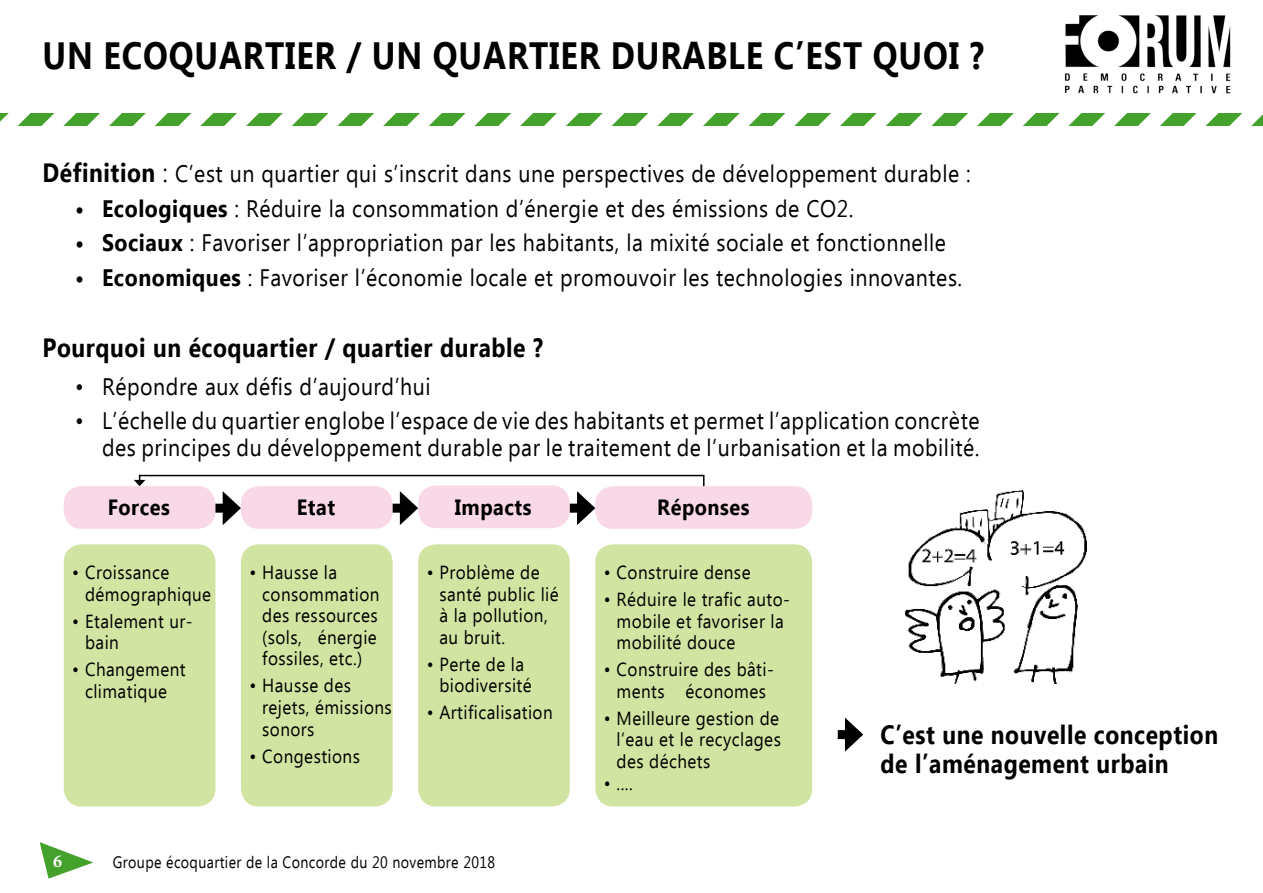
<style>
.page{position:relative;width:1263px;height:893px;background:#fff}
.page>*{position:absolute;margin:0;border:0;box-sizing:border-box;transform-origin:0 0}
.t1{font:700 37.95px "Ebrima";letter-spacing:.025em;color:#000;scale:.86 1}
.t2{font:700 26.4px/28.5px "Ebrima";letter-spacing:.025em;color:#000;scale:.86 1}
.t3{font:23.85px/27px "Ebrima";letter-spacing:.025em;color:#000;text-align:right;scale:.9 1}
.t4{font:700 22.05px "Ebrima";letter-spacing:.025em;color:#000;scale:.9 1}
.t5{font:18.9px/21.6px "Ebrima";letter-spacing:.025em;color:#000;scale:.9 1}
.t6{font:700 18px "Minion Pro";color:#fff}
.t7{font:16.5px "Ebrima";letter-spacing:.025em;color:#000;scale:.86 1}
.s1{font-weight:700;font-size:26.4px}
.s2{font-size:26.4px}
.s3{font-weight:700}
</style>
<div class="page">
<svg style="left:0;top:113px;width:1243px;height:13px"></svg>
<img style="left:1064px;top:16px;width:167px;height:78px">
<svg style="left:40px;top:842px;width:53px;height:37px"></svg>
<svg style="left:1251px;top:114px;width:12px;height:12px"></svg>
<div style="left:64px;top:544px;width:151px;height:262px;background:#d2e4a1;border-radius:18px"></div>
<div style="left:241px;top:544px;width:152px;height:262px;background:#d2e4a1;border-radius:18px"></div>
<div style="left:418px;top:544px;width:152px;height:262px;background:#d2e4a1;border-radius:18px"></div>
<div style="left:595px;top:544px;width:217px;height:262px;background:#d2e4a1;border-radius:18px"></div>
<div style="left:64px;top:486px;width:151px;height:43px;background:#f9d9e7;border-radius:18px"></div>
<div style="left:241px;top:486px;width:152px;height:43px;background:#f9d9e7;border-radius:18px"></div>
<div style="left:418px;top:485px;width:152px;height:43px;background:#f9d9e7;border-radius:18px"></div>
<div style="left:595px;top:486px;width:217px;height:43px;background:#f9d9e7;border-radius:18px"></div>
<div style="left:215px;top:504px;width:15px;height:9px;background:#000"></div>
<svg style="left:223px;top:491px;width:18px;height:34px"></svg>
<div style="left:393px;top:504px;width:14px;height:9px;background:#000"></div>
<svg style="left:400px;top:491px;width:18px;height:34px"></svg>
<div style="left:570px;top:504px;width:14px;height:9px;background:#000"></div>
<svg style="left:577px;top:491px;width:18px;height:34px"></svg>
<hr style="left:140px;top:475px;width:564px;height:1px;background:#000">
<svg style="left:134px;top:475px;width:11px;height:11px"></svg>
<div style="left:838px;top:730px;width:14px;height:9px;background:#000"></div>
<svg style="left:845px;top:718px;width:18px;height:34px"></svg>
<img style="left:905px;top:490px;width:182px;height:194px">
<h1 class="t1" style="left:43px;top:27px;width:1096px">UN ECOQUARTIER / UN QUARTIER DURABLE C’EST QUOI ?</h1>
<p class="t3" style="left:43px;top:162px;width:1033px"><span class="s1">Définition</span> <span class="s2">:</span> C’est un quartier qui s’inscrit dans une perspectives de développement durable :</p>
<p class="t3" style="left:75px;top:196px;width:866px"><span class="s3">• Ecologiques</span> : Réduire la consommation d’énergie et des émissions de CO2.</p>
<p class="t3" style="left:75px;top:231px;width:969px"><span class="s3">• Sociaux</span> : Favoriser l’appropriation par les habitants, la mixité sociale et fonctionnelle</p>
<p class="t3" style="left:75px;top:265px;width:987px"><span class="s3">• Economiques</span> : Favoriser l’économie locale et promouvoir les technologies innovantes.</p>
<p class="t2" style="left:43px;top:334px;width:583px">Pourquoi un écoquartier / quartier durable ?</p>
<p class="t3" style="left:75px;top:374px;width:397px">• Répondre aux défis d’aujourd’hui</p>
<p class="t3" style="left:75px;top:409px;width:1006px">• L’échelle du quartier englobe l’espace de vie des habitants et permet l’application concrète des principes du développement durable par le traitement de l’urbanisation et la mobilité.</p>
<p class="t4" style="left:108px;top:491px;width:71px">Forces</p>
<p class="t4" style="left:297px;top:491px;width:44px">Etat</p>
<p class="t4" style="left:455px;top:490px;width:87px">Impacts</p>
<p class="t4" style="left:657px;top:491px;width:104px">Réponses</p>
<p class="t5" style="left:85px;top:563px;width:142px;text-indent:-13px">• Croissance démographique</p>
<p class="t5" style="left:85px;top:611px;width:121px;text-indent:-13px">• Etalement ur&shy;bain</p>
<p class="t5" style="left:72px;top:660px;width:128px;text-align:center">• Changement climatique</p>
<p class="t5" style="left:262px;top:563px;width:132px;text-indent:-13px">• Hausse la consommation des ressources (sols, énergie fossiles, etc.)</p>
<p class="t5" style="left:262px;top:676px;width:146px;text-indent:-13px">• Hausse des rejets, émissions sonors</p>
<p class="t5" style="left:249px;top:746px;width:124px">• Congestions</p>
<p class="t5" style="left:439px;top:563px;width:134px;text-indent:-13px">• Problème de santé public lié à la pollution, au bruit.</p>
<p class="t5" style="left:439px;top:655px;width:104px;text-indent:-13px">• Perte de la biodiversité</p>
<p class="t5" style="left:427px;top:703px;width:142px">• Artificalisation</p>
<p class="t5" style="left:604px;top:563px;width:165px">• Construire dense</p>
<p class="t5" style="left:617px;top:590px;width:194px;text-indent:-13px">• Réduire le trafic auto&shy;mobile et favoriser la mobilité douce</p>
<p class="t5" style="left:604px;top:660px;width:190px;text-align:center">• Construire des bâti&shy;ments économes</p>
<p class="t5" style="left:617px;top:709px;width:184px;text-align:justify;text-indent:-13px">• Meilleure gestion de l’eau et le recyclages des déchets</p>
<p class="t5" style="left:604px;top:773px;width:34px">• ....</p>
<p class="t6" style="left:53px;top:848px;width:10px">6</p>
<p class="t7" style="left:113px;top:850px;width:446px">Groupe écoquartier de la Concorde du 20 novembre 2018</p>
<p class="t2" style="left:881px;top:722px;width:394px">C’est une nouvelle conception de l’aménagement urbain</p>
</div>
